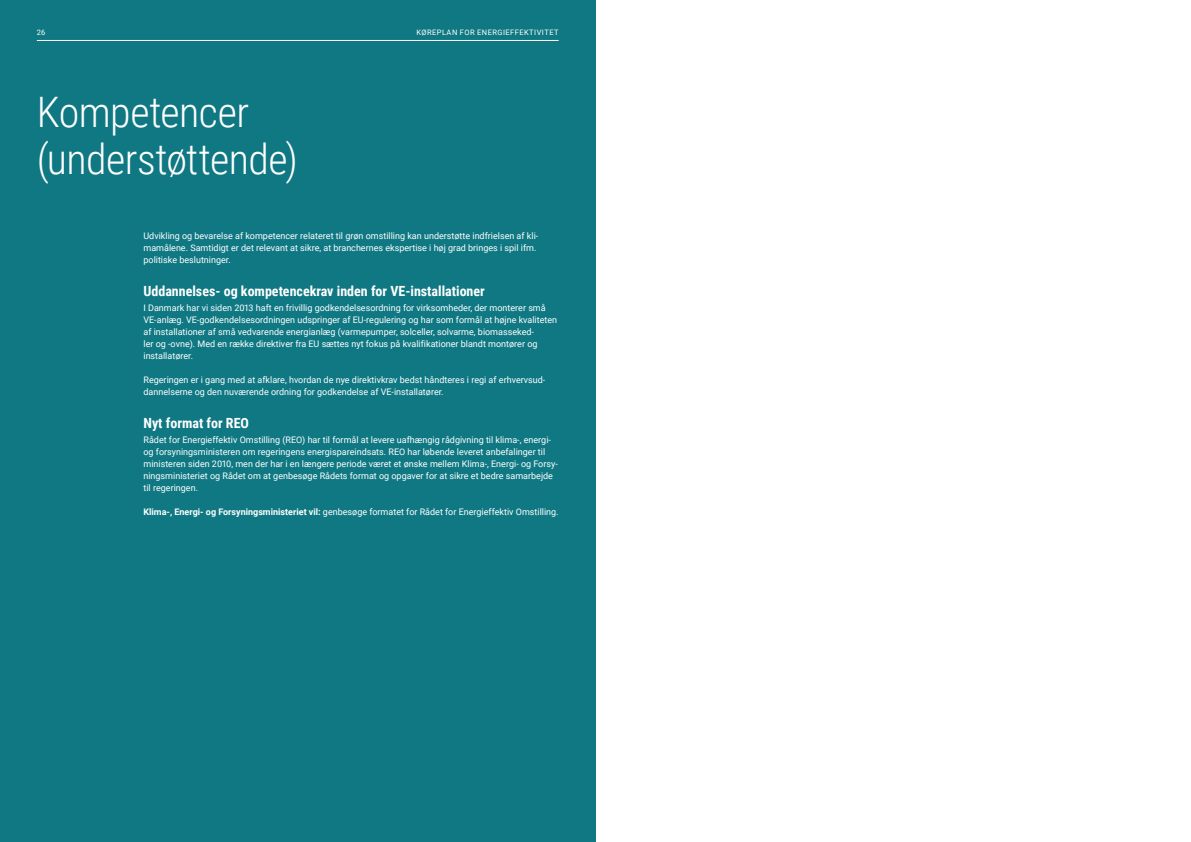
<style>
.page{position:relative;width:1191px;height:842px;background:#fff}
.page>*{position:absolute;margin:0;border:0;box-sizing:border-box;transform-origin:0 0}
.t1{font:300 42px/47px "Roboto Condensed";letter-spacing:-.015em;color:#fff}
.t2{font:700 14px "Roboto Condensed";color:#fff}
.t3{font:9px/12px "Roboto";color:#fff}
.t4{font:7.5px "Roboto";letter-spacing:.06em;color:#fff}
.s1{font-weight:700}
</style>
<div class="page">
<div style="left:0;top:0;width:595px;height:842px;background:#0f7883"></div>
<hr style="left:37px;top:40px;width:521px;height:1px;background:#fff">
<p class="t4" style="left:37px;top:27px;width:10px">26</p>
<p class="t4" style="left:416px;top:27px;width:143px">KØREPLAN FOR ENERGIEFFEKTIVITET</p>
<h1 class="t1" style="left:37px;top:87px;width:262px">Kompetencer (understøttende)</h1>
<p class="t3" style="left:143px;top:230px;width:396px">Udvikling og bevarelse af kompetencer relateret til grøn omstilling kan understøtte indfrielsen af kli&shy;mamålene. Samtidigt er det relevant at sikre, at branchernes ekspertise i høj grad bringes i spil ifm. politiske beslutninger.</p>
<h2 class="t2" style="left:143px;top:281px;width:343px">Uddannelses- og kompetencekrav inden for VE-installationer</h2>
<p class="t3" style="left:143px;top:302px;width:415px">I Danmark har vi siden 2013 haft en frivillig godkendelsesordning for virksomheder, der monterer små VE-anlæg. VE-godkendelsesordningen udspringer af EU-regulering og har som formål at højne kvaliteten af installationer af små vedvarende energianlæg (varmepumper, solceller, solvarme, biomasseked-<br>ler og -ovne). Med en række direktiver fra EU sættes nyt fokus på kvalifikationer blandt montører og installatører.</p>
<p class="t3" style="left:143px;top:374px;width:403px">Regeringen er i gang med at afklare, hvordan de nye direktivkrav bedst håndteres i regi af erhvervsud&shy;dannelserne og den nuværende ordning for godkendelse af VE-installatører.</p>
<h2 class="t2" style="left:143px;top:413px;width:107px">Nyt format for REO</h2>
<p class="t3" style="left:143px;top:434px;width:416px">Rådet for Energieffektiv Omstilling (REO) har til formål at levere uafhængig rådgivning til klima-, energi&shy;og forsyningsministeren om regeringens energispareindsats. REO har løbende leveret anbefalinger til ministeren siden 2010, men der har i en længere periode været et ønske mellem Klima-, Energi- og Forsy&shy;ningsministeriet og Rådet om at genbesøge Rådets format og opgaver for at sikre et bedre samarbejde til regeringen.</p>
<p class="t3" style="left:143px;top:506px;width:417px"><span class="s1">Klima-, Energi- og Forsyningsministeriet vil:</span> genbesøge formatet for Rådet for Energieffektiv Omstilling.</p>
</div>
